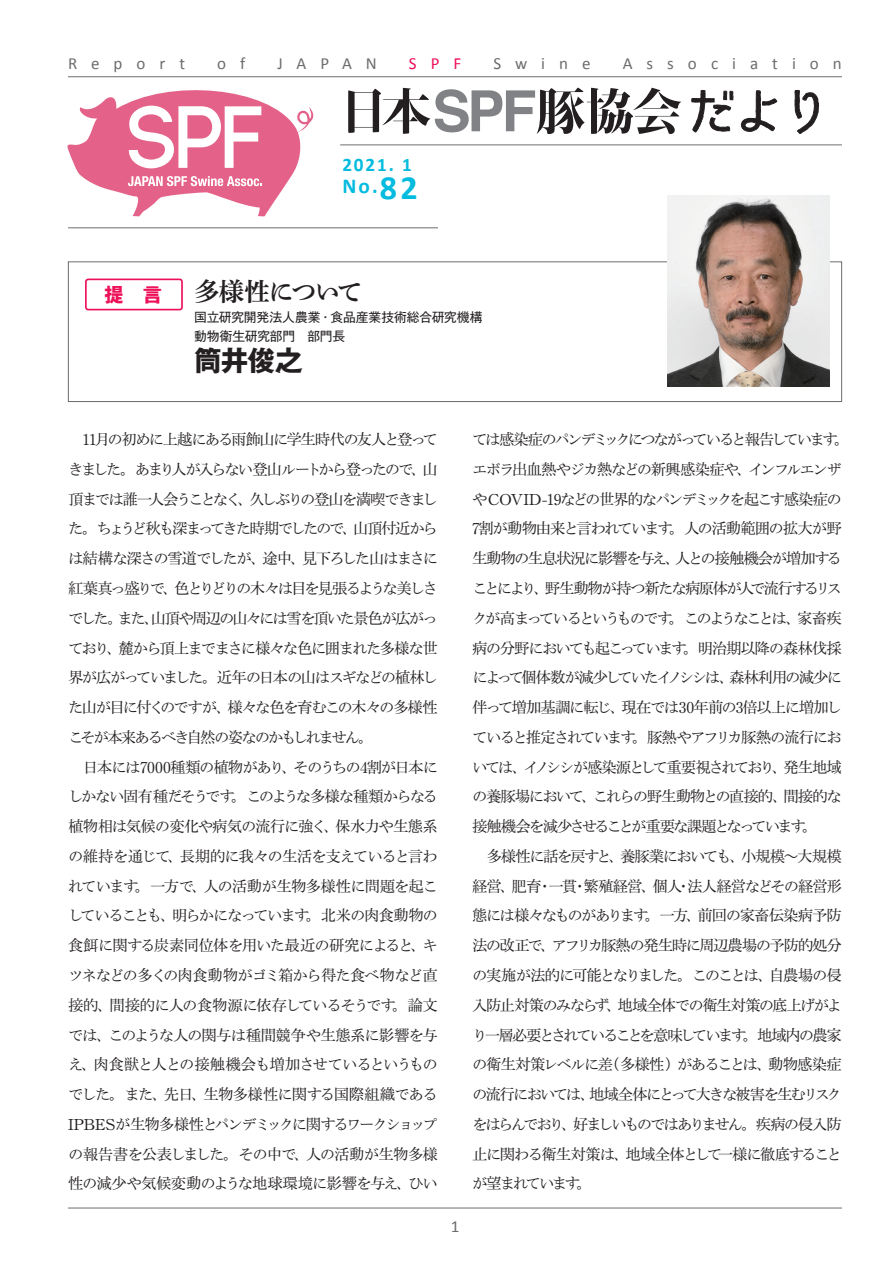
<style>
.page{position:relative;width:893px;height:1263px;background:#fff}
.page>*{position:absolute;margin:0;border:0;box-sizing:border-box;transform-origin:0 0}
.t1{font:700 27.6px "Gothic MB101 Pro";color:#231f20}
.t2{font:25.5px "Shuei Min Pro B";letter-spacing:-.07em;color:#231f20}
.t3{font:700 21.3px "Calibri";color:#02bbdf}
.t4{font:700 19.35px "Gothic MB101 Pro";color:#ee1059}
.t5{font:700 19.2px "Calibri";color:#02bbdf}
.t6{font:16.95px "Calibri";letter-spacing:.825em;color:#6c6d6b}
.t7{font:16.95px "Calibri";color:#ee1059}
.t8{font:500 15.45px/29.7px "Ro H Min Kok Pro";letter-spacing:-.1em;color:#231f20}
.t9{font:12.75px/19.2px "Gothic MB101 Pro";letter-spacing:-.01em;color:#231f20}
.s1{font-size:34.05px}
</style>
<div class="page">
<hr style="left:68px;top:1208px;width:774px;height:1px;background:#6c6d6b">
<svg style="left:348px;top:88px;width:333px;height:46px"></svg>
<hr style="left:68px;top:76px;width:774px;height:1px;background:#6c6d6b">
<hr style="left:68px;top:227px;width:370px;height:1px;background:#6c6d6b">
<svg style="left:691px;top:90px;width:128px;height:44px"></svg>
<svg style="left:67px;top:90px;width:247px;height:127px"></svg>
<hr style="left:340px;top:145px;width:502px;height:1px;background:#6c6d6b">
<div style="left:68px;top:261px;width:774px;height:141px;border:1px solid #6c6d6b"></div>
<div style="left:85px;top:279px;width:98px;height:31px;border:2px solid #ee1059;border-radius:2px"></div>
<img style="left:668px;top:196px;width:161px;height:191px">
<p class="t6" style="left:68px;top:53px;width:119px">Report</p>
<p class="t6" style="left:217px;top:53px;width:30px">o f</p>
<p class="t6" style="left:277px;top:53px;width:101px">JAPAN</p>
<p class="t7" style="left:409px;top:53px;width:54px">SPF</p>
<p class="t6" style="left:493px;top:53px;width:99px">Swine</p>
<p class="t6" style="left:623px;top:53px;width:221px">Association</p>
<p class="t4" style="left:104px;top:278px;width:60px">提　言</p>
<p class="t5" style="left:342px;top:153px;width:71px">2021. 1</p>
<h3 class="t3" style="left:342px;top:172px;width:77px">No.<span class="s1">82</span></h3>
<h2 class="t2" style="left:194px;top:273px;width:170px">多様性について</h2>
<p class="t9" style="left:194px;top:305px;width:290px">国立研究開発法人農業・食品産業技術総合研究機構動物衛生研究部門　部門長</p>
<h1 class="t1" style="left:194px;top:337px;width:110px">筒井俊之</h1>
<p class="t8" style="left:68px;top:426px;width:371px">　11月の初めに上越にある雨飾山に学生時代の友人と登ってきました。あまり人が入らない登山ルートから登ったので、山頂までは誰一人会うことなく、久しぶりの登山を満喫できました。ちょうど秋も深まってきた時期でしたので、山頂付近からは結構な深さの雪道でしたが、途中、見下ろした山はまさに紅葉真っ盛りで、色とりどりの木々は目を見張るような美しさでした。また、山頂や周辺の山々には雪を頂いた景色が広がっており、麓から頂上までまさに様々な色に囲まれた多様な世界が広がっていました。近年の日本の山はスギなどの植林した山が目に付くのですが、様々な色を育むこの木々の多様性こそが本来あるべき自然の姿なのかもしれません。<br>　日本には7000種類の植物があり、そのうちの4割が日本にしかない固有種だそうです。このような多様な種類からなる植物相は気候の変化や病気の流行に強く、保水力や生態系の維持を通じて、長期的に我々の生活を支えていると言われています。一方で、人の活動が生物多様性に問題を起こしていることも、明らかになっています。北米の肉食動物の食餌に関する炭素同位体を用いた最近の研究によると、キツネなどの多くの肉食動物がゴミ箱から得た食べ物など直接的、間接的に人の食物源に依存しているそうです。論文では、このような人の関与は種間競争や生態系に影響を与え、肉食獣と人との接触機会も増加させているというものでした。また、先日、生物多様性に関する国際組織である<br>IPBESが生物多様性とパンデミックに関するワークショップの報告書を公表しました。その中で、人の活動が生物多様性の減少や気候変動のような地球環境に影響を与え、ひい</p>
<p class="t8" style="left:472px;top:426px;width:379px">ては感染症のパンデミックにつながっていると報告しています。エボラ出血熱やジカ熱などの新興感染症や、インフルエンザやCOVID-19などの世界的なパンデミックを起こす感染症の<br>7割が動物由来と言われています。人の活動範囲の拡大が野生動物の生息状況に影響を与え、人との接触機会が増加することにより、野生動物が持つ新たな病原体が人で流行するリスクが高まっているというものです。このようなことは、家畜疾病の分野においても起こっています。明治期以降の森林伐採によって個体数が減少していたイノシシは、森林利用の減少に伴って増加基調に転じ、現在では30年前の3倍以上に増加していると推定されています。豚熱やアフリカ豚熱の流行においては、イノシシが感染源として重要視されており、発生地域の養豚場において、これらの野生動物との直接的、間接的な接触機会を減少させることが重要な課題となっています。<br>　多様性に話を戻すと、養豚業においても、小規模～大規模経営、肥育・一貫・繁殖経営、個人・法人経営などその経営形態には様々なものがあります。一方、前回の家畜伝染病予防法の改正で、アフリカ豚熱の発生時に周辺農場の予防的処分の実施が法的に可能となりました。このことは、自農場の侵入防止対策のみならず、地域全体での衛生対策の底上げがより一層必要とされていることを意味しています。地域内の農家の衛生対策レベルに差（多様性）があることは、動物感染症の流行においては、地域全体にとって大きな被害を生むリスクをはらんでおり、好ましいものではありません。疾病の侵入防止に関わる衛生対策は、地域全体として一様に徹底することが望まれています。</p>
<p class="t6" style="left:451px;top:1216px;width:10px">1</p>
</div>
